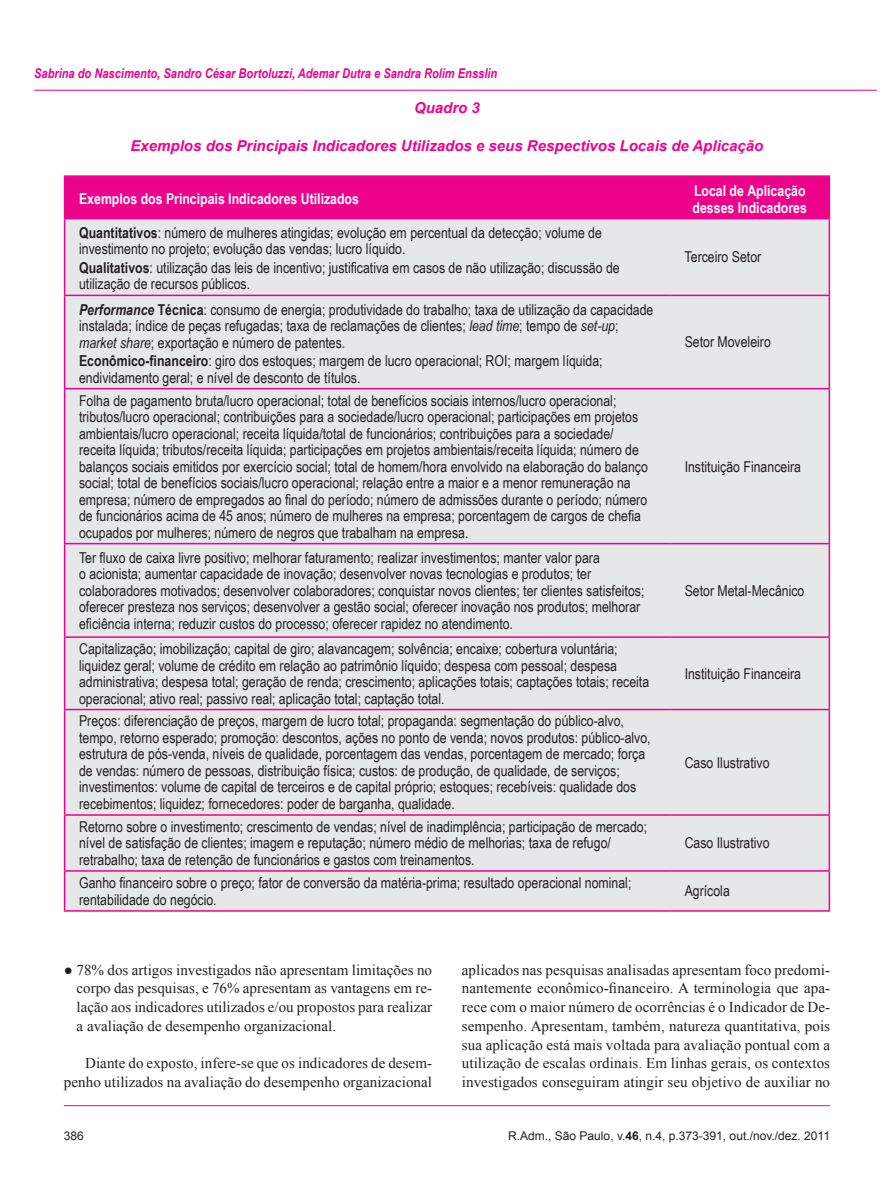
<style>
.page{position:relative;width:894px;height:1191px;background:#fff}
.page>*{position:absolute;margin:0;border:0;box-sizing:border-box;transform-origin:0 0}
.t1{font:15px/16.5px "Arial Narrow";color:#231f20}
.t2{font:15px/18.8px "Times New Roman";letter-spacing:.005em;color:#231f20;text-align:justify}
.t3{font:italic 700 15px "Arial";color:#ed028c}
.t4{font:700 15px/16.5px "Arial Narrow";color:#fff}
.t5{font:italic 700 13.5px "Arial Narrow";color:#ed028c}
.t6{font:12px "Arial";color:#231f20}
.s1{font-weight:700}
.s2{font-weight:700;font-style:italic}
.s3{font-style:italic}
</style>
<div class="page">
<hr style="left:64px;top:1105px;width:765px;height:1px;background:#ed028c">
<hr style="left:34px;top:90px;width:842px;height:1px;background:#ed028c">
<div style="left:65px;top:177px;width:763px;height:41px;background:#ed028c"></div>
<div style="left:65px;top:219px;width:763px;height:691px;background:#e6e7e9"></div>
<hr style="left:64px;top:175px;width:605px;height:2px;background:#ed028c">
<hr style="left:669px;top:175px;width:160px;height:2px;background:#ed028c">
<hr style="left:64px;top:218px;width:605px;height:1px;background:#ed028c">
<hr style="left:669px;top:218px;width:160px;height:1px;background:#ed028c">
<hr style="left:64px;top:910px;width:605px;height:1px;background:#ed028c">
<hr style="left:669px;top:910px;width:160px;height:1px;background:#ed028c">
<hr style="left:64px;top:177px;width:1px;height:41px;background:#ed028c">
<hr style="left:828px;top:177px;width:1px;height:41px;background:#ed028c">
<hr style="left:64px;top:219px;width:1px;height:76px;background:#ed028c">
<hr style="left:828px;top:219px;width:1px;height:76px;background:#ed028c">
<hr style="left:64px;top:296px;width:1px;height:92px;background:#ed028c">
<hr style="left:828px;top:296px;width:1px;height:92px;background:#ed028c">
<hr style="left:64px;top:389px;width:1px;height:154px;background:#ed028c">
<hr style="left:828px;top:389px;width:1px;height:154px;background:#ed028c">
<hr style="left:64px;top:544px;width:1px;height:92px;background:#ed028c">
<hr style="left:828px;top:544px;width:1px;height:92px;background:#ed028c">
<hr style="left:64px;top:638px;width:1px;height:71px;background:#ed028c">
<hr style="left:828px;top:638px;width:1px;height:71px;background:#ed028c">
<hr style="left:64px;top:710px;width:1px;height:104px;background:#ed028c">
<hr style="left:828px;top:710px;width:1px;height:104px;background:#ed028c">
<hr style="left:64px;top:815px;width:1px;height:55px;background:#ed028c">
<hr style="left:828px;top:815px;width:1px;height:55px;background:#ed028c">
<hr style="left:64px;top:871px;width:1px;height:39px;background:#ed028c">
<hr style="left:828px;top:871px;width:1px;height:39px;background:#ed028c">
<hr style="left:64px;top:295px;width:605px;height:1px;background:#ed028c">
<hr style="left:669px;top:295px;width:160px;height:1px;background:#ed028c">
<hr style="left:64px;top:388px;width:605px;height:1px;background:#ed028c">
<hr style="left:669px;top:388px;width:160px;height:1px;background:#ed028c">
<hr style="left:64px;top:543px;width:605px;height:1px;background:#ed028c">
<hr style="left:669px;top:543px;width:160px;height:1px;background:#ed028c">
<hr style="left:64px;top:636px;width:605px;height:2px;background:#ed028c">
<hr style="left:669px;top:636px;width:160px;height:2px;background:#ed028c">
<hr style="left:64px;top:709px;width:605px;height:1px;background:#ed028c">
<hr style="left:669px;top:709px;width:160px;height:1px;background:#ed028c">
<hr style="left:64px;top:814px;width:605px;height:1px;background:#ed028c">
<hr style="left:669px;top:814px;width:160px;height:1px;background:#ed028c">
<hr style="left:64px;top:870px;width:605px;height:1px;background:#ed028c">
<hr style="left:669px;top:870px;width:160px;height:1px;background:#ed028c">
<p class="t5" style="left:34px;top:63px;width:464px">Sabrina do Nascimento, Sandro César Bortoluzzi, Ademar Dutra e Sandra Rolim Ensslin</p>
<p class="t3" style="left:414px;top:98px;width:67px">Quadro 3</p>
<p class="t3" style="left:130px;top:135px;width:634px">Exemplos dos Principais Indicadores Utilizados e seus Respectivos Locais de Aplicação</p>
<p class="t4" style="left:79px;top:190px;width:281px">Exemplos dos Principais Indicadores Utilizados</p>
<p class="t4" style="left:692px;top:182px;width:116px">Local de Aplicação desses Indicadores</p>
<p class="t1" style="left:79px;top:224px;width:524px"><span class="s1">Quantitativos</span>: número de mulheres atingidas; evolução em percentual da detecção; volume de investimento no projeto; evolução das vendas; lucro líquido.</p>
<p class="t1" style="left:79px;top:259px;width:542px"><span class="s1">Qualitativos</span>: utilização das leis de incentivo; justificativa em casos de não utilização; discussão de utilização de recursos públicos.</p>
<p class="t1" style="left:684px;top:248px;width:78px">Terceiro Setor</p>
<p class="t1" style="left:79px;top:300px;width:575px"><span class="s2">Performance</span> <span class="s1">Técnica</span>: consumo de energia; produtividade do trabalho; taxa de utilização da capacidade instalada; índice de peças refugadas; taxa de reclamações de clientes; <span class="s3">lead time</span>; tempo de <span class="s3">set-up</span>; <span class="s3">market share</span>; exportação e número de patentes.</p>
<p class="t1" style="left:79px;top:352px;width:524px"><span class="s1">Econômico-financeiro</span>: giro dos estoques; margem de lucro operacional; ROI; margem líquida; endividamento geral; e nível de desconto de títulos.</p>
<p class="t1" style="left:79px;top:391px;width:570px">Folha de pagamento bruta/lucro operacional; total de benefícios sociais internos/lucro operacional; tributos/lucro operacional; contribuições para a sociedade/lucro operacional; participações em projetos ambientais/lucro operacional; receita líquida/total de funcionários; contribuições para a sociedade/ receita líquida; tributos/receita líquida; participações em projetos ambientais/receita líquida; número de balanços sociais emitidos por exercício social; total de homem/hora envolvido na elaboração do balanço social; total de benefícios sociais/lucro operacional; relação entre a maior e a menor remuneração na empresa; número de empregados ao final do período; número de admissões durante o período; número de funcionários acima de 45 anos; número de mulheres na empresa; porcentagem de cargos de chefia ocupados por mulheres; número de negros que trabalham na empresa.</p>
<p class="t1" style="left:79px;top:549px;width:566px">Ter fluxo de caixa livre positivo; melhorar faturamento; realizar investimentos; manter valor para<br>o acionista; aumentar capacidade de inovação; desenvolver novas tecnologias e produtos; ter colaboradores motivados; desenvolver colaboradores; conquistar novos clientes; ter clientes satisfeitos; oferecer presteza nos serviços; desenvolver a gestão social; oferecer inovação nos produtos; melhorar eficiência interna; reduzir custos do processo; oferecer rapidez no atendimento.</p>
<p class="t1" style="left:79px;top:640px;width:571px">Capitalização; imobilização; capital de giro; alavancagem; solvência; encaixe; cobertura voluntária; liquidez geral; volume de crédito em relação ao patrimônio líquido; despesa com pessoal; despesa administrativa; despesa total; geração de renda; crescimento; aplicações totais; captações totais; receita operacional; ativo real; passivo real; aplicação total; captação total.</p>
<p class="t1" style="left:79px;top:712px;width:572px">Preços: diferenciação de preços, margem de lucro total; propaganda: segmentação do público-alvo, tempo, retorno esperado; promoção: descontos, ações no ponto de venda; novos produtos: público-alvo, estrutura de pós-venda, níveis de qualidade, porcentagem das vendas, porcentagem de mercado; força de vendas: número de pessoas, distribuição física; custos: de produção, de qualidade, de serviços; investimentos: volume de capital de terceiros e de capital próprio; estoques; recebíveis: qualidade dos recebimentos; liquidez; fornecedores: poder de barganha, qualidade.</p>
<p class="t1" style="left:79px;top:818px;width:569px">Retorno sobre o investimento; crescimento de vendas; nível de inadimplência; participação de mercado; nível de satisfação de clientes; imagem e reputação; número médio de melhorias; taxa de refugo/ retrabalho; taxa de retenção de funcionários e gastos com treinamentos.</p>
<p class="t1" style="left:684px;top:333px;width:88px">Setor Moveleiro</p>
<p class="t1" style="left:684px;top:457px;width:118px">Instituição Financeira</p>
<p class="t1" style="left:684px;top:582px;width:121px">Setor Metal-Mecânico</p>
<p class="t1" style="left:684px;top:664px;width:118px">Instituição Financeira</p>
<p class="t1" style="left:684px;top:753px;width:86px">Caso Ilustrativo</p>
<p class="t1" style="left:684px;top:834px;width:86px">Caso Ilustrativo</p>
<p class="t1" style="left:79px;top:874px;width:553px">Ganho financeiro sobre o preço; fator de conversão da matéria-prima; resultado operacional nominal; rentabilidade do negócio.</p>
<p class="t1" style="left:684px;top:882px;width:47px">Agrícola</p>
<p class="t2" style="left:77px;top:960px;width:357px;text-indent:-13px">● 78% dos artigos investigados não apresentam limitações no corpo das pesquisas, e 76% apresentam as vantagens em re&shy;lação aos indicadores utilizados e/ou propostos para realizar a avaliação de desempenho organizacional.</p>
<p class="t2" style="left:64px;top:1053px;width:369px;text-align:right">Diante do exposto, infere-se que os indicadores de desem&shy;penho utilizados na avaliação do desempenho organizacional</p>
<p class="t2" style="left:461px;top:960px;width:369px">aplicados nas pesquisas analisadas apresentam foco predomi&shy;nantemente econômico-financeiro. A terminologia que apa&shy;rece com o maior número de ocorrências é o Indicador de De&shy;sempenho. Apresentam, também, natureza quantitativa, pois sua aplicação está mais voltada para avaliação pontual com a utilização de escalas ordinais. Em linhas gerais, os contextos investigados conseguiram atingir seu objetivo de auxiliar no</p>
<p class="t6" style="left:64px;top:1128px;width:22px">386</p>
<p class="t6" style="left:508px;top:1128px;width:323px">R.Adm., São Paulo, v.<span class="s1">46</span>, n.4, p.373-391, out./nov./dez. 2011</p>
</div>
